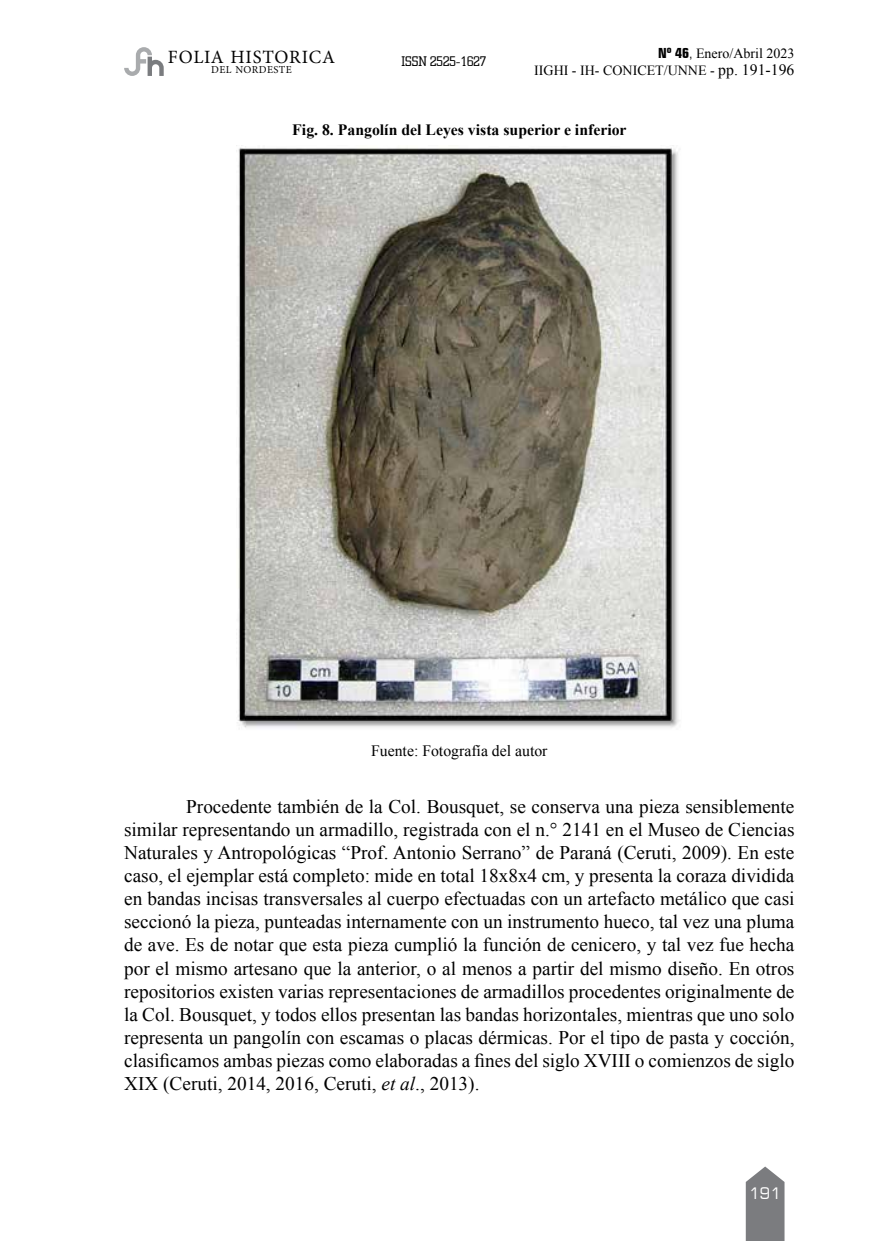
<style>
.page{position:relative;width:869px;height:1241px;background:#fff}
.page>*{position:absolute;margin:0;border:0;box-sizing:border-box;transform-origin:0 0}
.t1{font:19.25px/23.1px "Times New Roman";color:#000;text-align:justify}
.t2{font:18.72px "Minion Pro";letter-spacing:.04em;color:#040404}
.t3{font:700 15.75px "Times New Roman";color:#000}
.t4{font:15.75px "Times New Roman";color:#000}
.t5{font:15.75px "Square 721 BT";color:#fff}
.t6{font:14px/17.5px "Times New Roman";color:#000;text-align:right}
.t7{font:14px "Square Slab Lite";color:#000}
.t8{font:10.5px "Minion Pro";letter-spacing:.035em;color:#040404}
.s1{font-family:"Square 721 BT";font-weight:700;font-stretch:condensed}
.s2{font-family:"Square 721 BT";font-stretch:condensed}
.s3{font-size:15.75px}
.s4{font-style:italic}
</style>
<div class="page">
<svg style="left:745px;top:1166px;width:39px;height:74px;background:#8b8c8f"></svg>
<svg style="left:124px;top:47px;width:40px;height:29px"></svg>
<img style="left:237px;top:145px;width:443px;height:583px">
<p class="t2" style="left:168px;top:45px;width:168px">FOLIA HISTORICA</p>
<p class="t8" style="left:211px;top:62px;width:82px">DEL NORDESTE</p>
<p class="t7" style="left:401px;top:53px;width:86px">ISSN 2525-1627</p>
<p class="t6" style="left:534px;top:44px;width:262px"><span class="s1">Nº 46</span><span class="s2">,</span> Enero/Abril 2023<br>IIGHI - IH- CONICET/UNNE - <span class="s3">pp. 191-196</span></p>
<p class="t3" style="left:292px;top:119px;width:335px">Fig. 8. Pangolín del Leyes vista superior e inferior</p>
<p class="t4" style="left:371px;top:740px;width:178px">Fuente: Fotografía del autor</p>
<p class="t1" style="left:124px;top:794px;width:671px;text-indent:62px">Procedente también de la Col. Bousquet, se conserva una pieza sensiblemente similar representando un armadillo, registrada con el n.° 2141 en el Museo de Ciencias Naturales y Antropológicas “Prof. Antonio Serrano” de Paraná (Ceruti, 2009). En este caso, el ejemplar está completo: mide en total 18x8x4 cm, y presenta la coraza dividida en bandas incisas transversales al cuerpo efectuadas con un artefacto metálico que casi seccionó la pieza, punteadas internamente con un instrumento hueco, tal vez una pluma de ave. Es de notar que esta pieza cumplió la función de cenicero, y tal vez fue hecha por el mismo artesano que la anterior, o al menos a partir del mismo diseño. En otros repositorios existen varias representaciones de armadillos procedentes originalmente de la Col. Bousquet, y todos ellos presentan las bandas horizontales, mientras que uno solo representa un pangolín con escamas o placas dérmicas. Por el tipo de pasta y cocción, clasificamos ambas piezas como elaboradas a fines del siglo XVIII o comienzos de siglo XIX (Ceruti, 2014, 2016, Ceruti, <span class="s4">et al</span>., 2013).</p>
<p class="t5" style="left:748px;top:1183px;width:33px">191</p>
</div>
